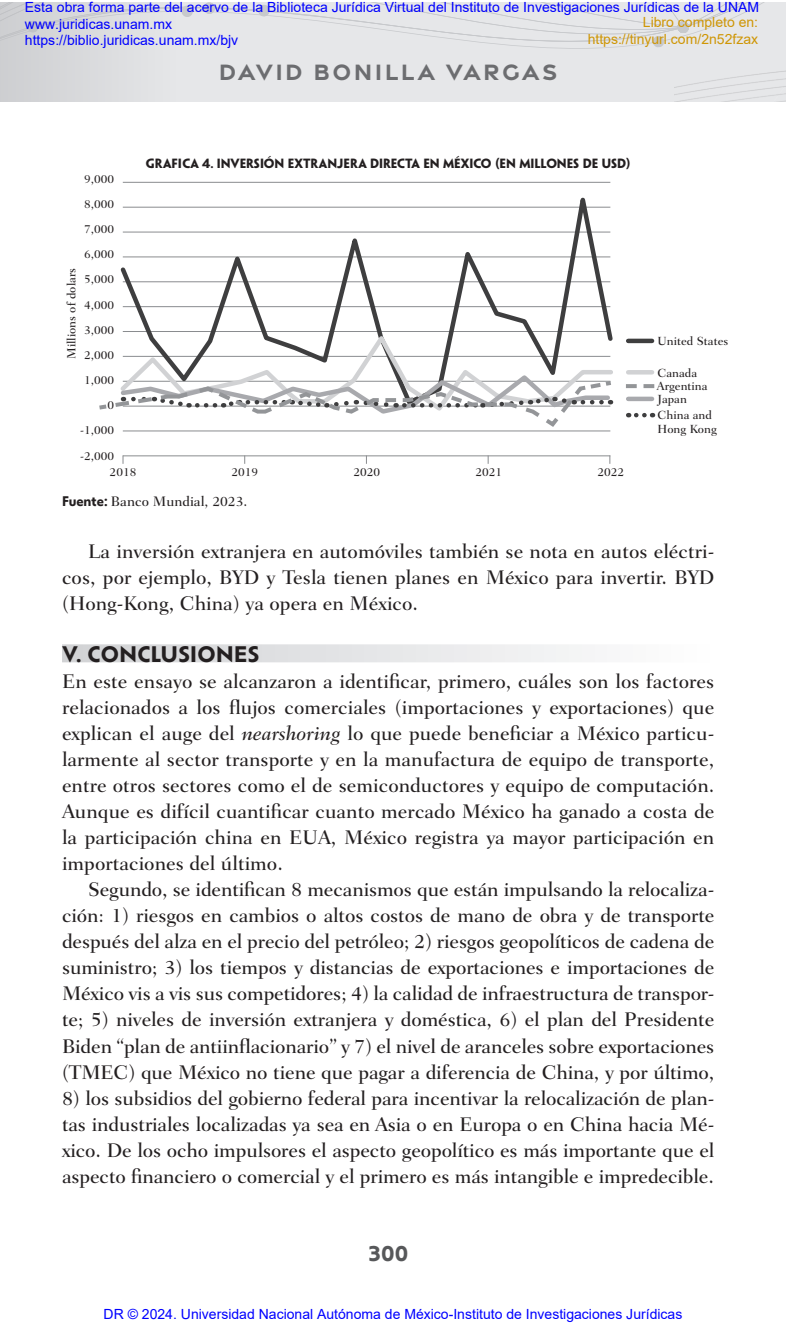
<style>
.page{position:relative;width:786px;height:1324px;background:#fff}
.page>*{position:absolute;margin:0;border:0;box-sizing:border-box;transform-origin:0 0}
.t1{font:700 24px "Gravesend Sans";letter-spacing:.1em;color:#6c6d70}
.t2{font:700 21px "Ofelia Display";letter-spacing:.02em;color:#231f20}
.t3{font:500 20px/26px "Fairfield LT Std";letter-spacing:-.01em;color:#231f20;text-align:justify}
.t4{font:700 20px "Ofelia Display";color:#57585a}
.t5{font:14px/16.8px "Arial";color:#00f}
.t6{font:14px/16.8px "Arial";color:#cf9605;text-align:right}
.t7{font:500 14px "Fairfield LT Std";color:#231f20}
.t8{font:500 12px/25.2px "Fairfield LT Std";color:#231f20;text-align:right}
.t9{font:700 12px "Penumbra Sans Std";color:#231f20}
.s1{font-family:"Ofelia Display";font-weight:700;font-size:13px}
.s2{font-style:italic}
</style>
<div class="page">
<div style="left:0;top:3px;width:785px;height:99px;background:#e6e7e9"></div>
<div style="left:0;top:3px;width:175px;height:99px;background:#d9dadc"></div>
<div style="left:62px;top:644px;width:652px;height:18px;background:linear-gradient(to right,#d0d1d4,#fefefe)"></div>
<hr style="left:123px;top:455px;width:487px;height:1px;background:#8a8c8f">
<hr style="left:628px;top:339px;width:24px;height:4px;background:#3e3e3f">
<svg style="left:636px;top:413px;width:17px;height:4px"></svg>
<hr style="left:628px;top:397px;width:24px;height:4px;background:#a8a9ad">
<svg style="left:626px;top:384px;width:28px;height:4px"></svg>
<hr style="left:628px;top:370px;width:24px;height:4px;background:#d1d2d4">
<hr style="left:123px;top:430px;width:487px;height:1px;background:#8a8c8f">
<svg style="left:120px;top:181px;width:491px;height:149px"></svg>
<svg style="left:122px;top:330px;width:491px;height:42px"></svg>
<svg style="left:99px;top:372px;width:515px;height:55px"></svg>
<svg style="left:0;top:2px;width:786px;height:78px"></svg>
<p class="t5" style="left:25px;top:-2px;width:735px">Esta obra forma parte del acervo de la Biblioteca Jurídica Virtual del Instituto de Investigaciones Jurídicas de la UNAM www.juridicas.unam.mx<br>https://biblio.juridicas.unam.mx/bjv</p>
<p class="t6" style="left:587px;top:13px;width:172px">Libro completo en: https://tinyurl.com/2n52fzax</p>
<p class="t1" style="left:219px;top:56px;width:340px">DAVID BONILLA VARGAS</p>
<p class="t9" style="left:146px;top:156px;width:486px">GRAFICA 4. INVERSIÓN EXTRANJERA DIRECTA EN MÉXICO (EN MILLONES DE USD)</p>
<p class="t8" style="left:80px;top:166px;width:36px">9,000<br>8,000<br>7,000<br>6,000<br>5,000<br>4,000<br>3,000<br>2,000<br>1,000<br>0 -1,000 -2,000</p>
<p class="t8" style="left:110px;top:459px;width:28px">2018</p>
<p class="t8" style="left:231px;top:459px;width:28px">2019</p>
<p class="t8" style="left:353px;top:459px;width:28px">2020</p>
<p class="t8" style="left:475px;top:459px;width:28px">2021</p>
<p class="t8" style="left:597px;top:459px;width:28px">2022</p>
<p class="t8" style="left:59px;top:359px;width:92px;rotate:-90deg">Millions of dolars</p>
<p class="t8" style="left:657px;top:329px;width:72px">United States</p>
<p class="t8" style="left:657px;top:360px;width:41px">Canada</p>
<p class="t8" style="left:657px;top:373px;width:52px">Argentina</p>
<p class="t8" style="left:657px;top:386px;width:31px">Japan</p>
<p class="t8" style="left:657px;top:408px;width:61px;line-height:14px;text-align:left">China and<br>Hong Kong</p>
<p class="t7" style="left:62px;top:493px;width:187px"><span class="s1">Fuente:</span> Banco Mundial, 2023.</p>
<p class="t3" style="left:62px;top:539px;width:653px;text-indent:26px">La inversión extranjera en automóviles también se nota en autos eléctri&shy;cos, por ejemplo, BYD y Tesla tienen planes en México para invertir. BYD (Hong-Kong, China) ya opera en México.</p>
<p class="t2" style="left:62px;top:639px;width:199px">V. CONCLUSIONES</p>
<p class="t3" style="left:62px;top:669px;width:654px">En este ensayo se alcanzaron a identificar, primero, cuáles son los factores relacionados a los flujos comerciales (importaciones y exportaciones) que explican el auge del <span class="s2">nearshoring</span> lo que puede beneficiar a México particu&shy;larmente al sector transporte y en la manufactura de equipo de transporte, entre otros sectores como el de semiconductores y equipo de computación.<br>Aunque es difícil cuantificar cuanto mercado México ha ganado a costa de la participación china en EUA, México registra ya mayor participación en importaciones del último.</p>
<p class="t3" style="left:62px;top:877px;width:654px;text-indent:26px">Segundo, se identifican 8 mecanismos que están impulsando la relocaliza&shy;ción: 1) riesgos en cambios o altos costos de mano de obra y de transporte después del alza en el precio del petróleo; 2) riesgos geopolíticos de cadena de suministro; 3) los tiempos y distancias de exportaciones e importaciones de México vis a vis sus competidores; 4) la calidad de infraestructura de transpor&shy;te; 5) niveles de inversión extranjera y doméstica, 6) el plan del Presidente Biden “plan de antiinflacionario” y 7) el nivel de aranceles sobre exportaciones (TMEC) que México no tiene que pagar a diferencia de China, y por último,</p>
<p class="t3" style="left:62px;top:1085px;width:653px">8) los subsidios del gobierno federal para incentivar la relocalización de plan&shy;tas industriales localizadas ya sea en Asia o en Europa o en China hacia Mé&shy;xico. De los ocho impulsores el aspecto geopolítico es más importante que el aspecto financiero o comercial y el primero es más intangible e impredecible.</p>
<p class="t4" style="left:368px;top:1238px;width:42px">300</p>
<p class="t5" style="left:104px;top:1305px;width:580px">DR © 2024. Universidad Nacional Autónoma de México-Instituto de Investigaciones Jurídicas</p>
</div>
